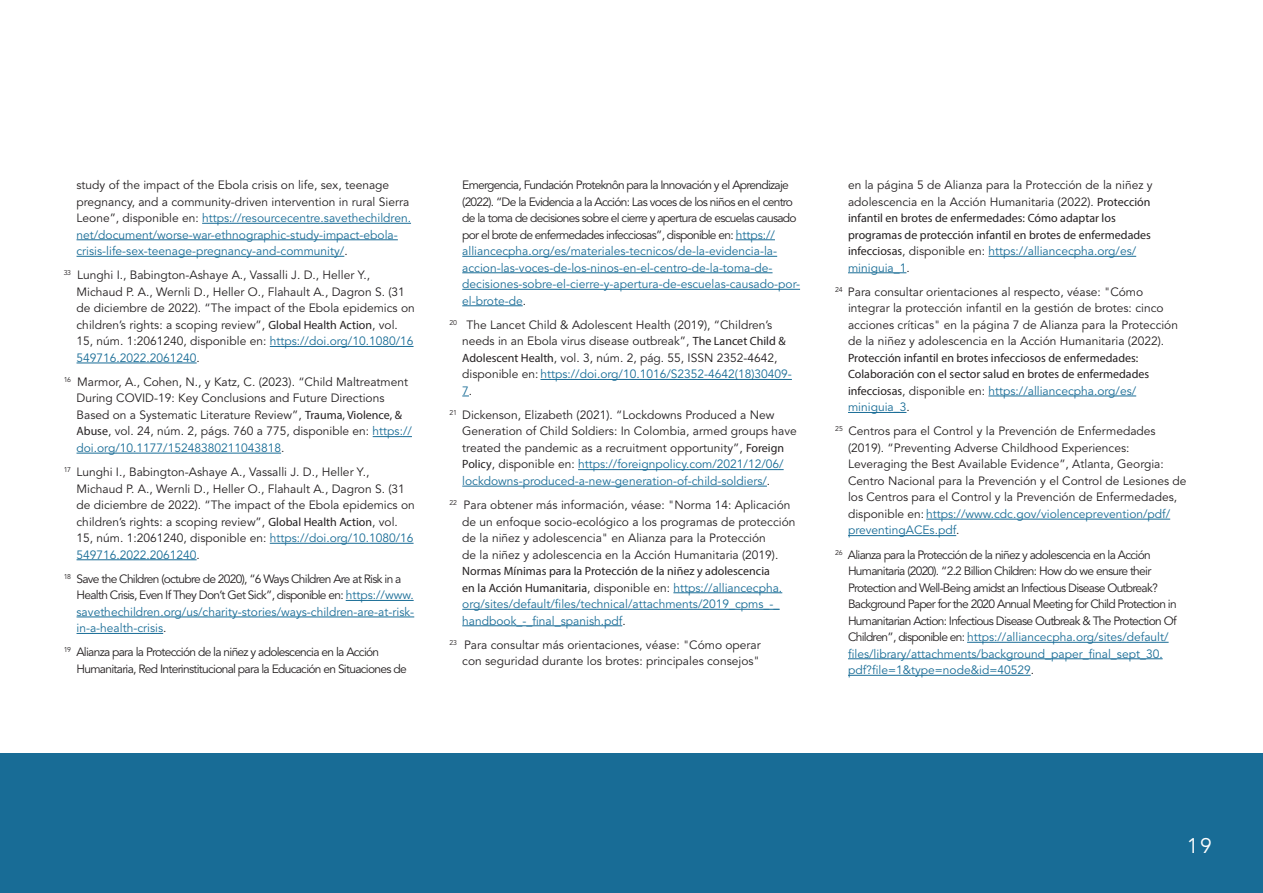
<style>
.page{position:relative;width:1263px;height:893px;background:#fff}
.page>*{position:absolute;margin:0;border:0;box-sizing:border-box;transform-origin:0 0}
.Heading{font:21px "Avenir LT Std";color:#fff}
.Body_bullet{font:12px/16.5px "Avenir LT Std";color:#231f20}
.Body_bullet-2{font:12px/16.5px "Avenir LT Std";letter-spacing:-.06em;color:#231f20}
.Body_bullet-3{font:12px/16.5px "Avenir LT Std";color:#186c96}
.Body_bullet-4{font:12px/16.5px "Myriad Pro";color:#231f20}
.s1{color:#231f20}
.s2{font-family:"Myriad Pro"}
.s3{color:#186c96}
.s4{font-family:"Avenir LT Std"}
.s5{font-family:"Avenir LT Std";color:#186c96}
</style>
<div class="page">
<div style="left:0;top:753px;width:1263px;height:140px;background:#186c96"></div>
<hr style="left:202px;top:223px;width:209px;height:1px;background:#186c96">
<hr style="left:77px;top:239px;width:321px;height:1px;background:#186c96">
<hr style="left:77px;top:256px;width:267px;height:1px;background:#186c96">
<hr style="left:270px;top:346px;width:144px;height:1px;background:#186c96">
<hr style="left:77px;top:363px;width:120px;height:1px;background:#186c96">
<hr style="left:373px;top:436px;width:39px;height:1px;background:#186c96">
<hr style="left:77px;top:453px;width:204px;height:1px;background:#186c96">
<hr style="left:270px;top:543px;width:144px;height:1px;background:#186c96">
<hr style="left:77px;top:559px;width:120px;height:1px;background:#186c96">
<hr style="left:346px;top:600px;width:68px;height:1px;background:#186c96">
<hr style="left:77px;top:617px;width:337px;height:1px;background:#186c96">
<hr style="left:77px;top:633px;width:86px;height:1px;background:#186c96">
<hr style="left:736px;top:239px;width:39px;height:1px;background:#186c96">
<hr style="left:462px;top:256px;width:315px;height:1px;background:#186c96">
<hr style="left:462px;top:272px;width:310px;height:1px;background:#186c96">
<hr style="left:462px;top:289px;width:338px;height:1px;background:#186c96">
<hr style="left:462px;top:305px;width:61px;height:1px;background:#186c96">
<hr style="left:540px;top:379px;width:252px;height:1px;background:#186c96">
<hr style="left:578px;top:469px;width:206px;height:1px;background:#186c96">
<hr style="left:462px;top:486px;width:305px;height:1px;background:#186c96">
<hr style="left:673px;top:592px;width:109px;height:1px;background:#186c96">
<hr style="left:462px;top:609px;width:318px;height:1px;background:#186c96">
<hr style="left:462px;top:625px;width:160px;height:1px;background:#186c96">
<hr style="left:988px;top:256px;width:148px;height:1px;background:#186c96">
<hr style="left:848px;top:272px;width:58px;height:1px;background:#186c96">
<hr style="left:988px;top:396px;width:148px;height:1px;background:#186c96">
<hr style="left:848px;top:412px;width:58px;height:1px;background:#186c96">
<hr style="left:926px;top:519px;width:244px;height:1px;background:#186c96">
<hr style="left:848px;top:535px;width:108px;height:1px;background:#186c96">
<hr style="left:967px;top:642px;width:201px;height:1px;background:#186c96">
<hr style="left:848px;top:658px;width:315px;height:1px;background:#186c96">
<hr style="left:848px;top:675px;width:183px;height:1px;background:#186c96">
<p class="Body_bullet-3" style="left:77px;top:177px;width:336px"><span class="s1">study of the impact of the Ebola crisis on life, sex, teenage pregnancy, and a community-driven intervention in rural Sierra Leone”, disponible en:</span> https://resourcecentre.savethechildren. net/document/worse-war-ethnographic-study-impact-ebola&shy;crisis-life-sex-teenage-pregnancy-and-community/<span class="s1">.</span></p>
<p class="Body_bullet" style="left:77px;top:267px;width:340px;text-indent:-13px"><sup>33</sup> Lunghi I., Babington-Ashaye A., Vassalli J. D., Heller Y., Michaud P. A., Wernli D., Heller O., Flahault A., Dagron S. (31 de diciembre de 2022). “The impact of the Ebola epidemics on children’s rights: a scoping review”, <span class="s2">Global Health Action</span>, vol.<br>15, núm. 1:2061240, disponible en: <span class="s3">https://doi.org/10.1080/16<br>549716.2022.2061240</span>.</p>
<p class="Body_bullet" style="left:77px;top:374px;width:337px;text-indent:-13px"><sup>16</sup> Marmor, A., Cohen, N., y Katz, C. (2023). “Child Maltreatment During COVID-19: Key Conclusions and Future Directions Based on a Systematic Literature Review”, <span class="s2">Trauma, Violence, &amp; Abuse</span>, vol. 24, núm. 2, págs. 760 a 775, disponible en: <span class="s3">https:// doi.org/10.1177/15248380211043818</span>.</p>
<p class="Body_bullet" style="left:77px;top:464px;width:340px;text-indent:-13px"><sup>17</sup> Lunghi I., Babington-Ashaye A., Vassalli J. D., Heller Y., Michaud P. A., Wernli D., Heller O., Flahault A., Dagron S. (31 de diciembre de 2022). “The impact of the Ebola epidemics on children’s rights: a scoping review”, <span class="s2">Global Health Action</span>, vol.<br>15, núm. 1:2061240, disponible en: <span class="s3">https://doi.org/10.1080/16<br>549716.2022.2061240</span>.</p>
<p class="Body_bullet-2" style="left:77px;top:571px;width:339px;text-indent:-13px"><sup>18</sup> Save the Children (octubre de 2020), “6 Ways Children Are at Risk in a Health Crisis, Even If They Don’t Get Sick”, disponible en: <span class="s3">https://www. savethechildren.org/us/charity-stories/ways-children-are-at-risk&shy;in-a-health-crisis</span>.</p>
<p class="Body_bullet-2" style="left:77px;top:644px;width:332px;text-indent:-13px"><sup>19</sup> Alianza para la Protección de la niñez y adolescencia en la Acción<br>Humanitaria, Red Interinstitucional para la Educación en Situaciones de</p>
<p class="Body_bullet-2" style="left:462px;top:177px;width:339px">Emergencia, Fundación Proteknôn para la Innovación y el Aprendizaje (2022). “De la Evidencia a la Acción: Las voces de los niños en el centro de la toma de decisiones sobre el cierre y apertura de escuelas causado por el brote de enfermedades infecciosas”, disponible en: <span class="s3">https:// alliancecpha.org/es/materiales-tecnicos/de-la-evidencia-la&shy;accion-las-voces-de-los-ninos-en-el-centro-de-la-toma-de&shy;decisiones-sobre-el-cierre-y-apertura-de-escuelas-causado-por&shy;el-brote-de</span>.</p>
<p class="Body_bullet" style="left:462px;top:317px;width:331px;text-indent:-13px"><sup>20</sup> The Lancet Child &amp; Adolescent Health (2019), “Children’s needs in an Ebola virus disease outbreak”, <span class="s2">The Lancet Child &amp; Adolescent Health</span>, vol. 3, núm. 2, pág. 55, ISSN 2352-4642, disponible en: <span class="s3">https://doi.org/10.1016/S2352-4642(18)30409- 7</span>.</p>
<p class="Body_bullet" style="left:462px;top:407px;width:336px;text-indent:-13px"><sup>21</sup> Dickenson, Elizabeth (2021). “Lockdowns Produced a New Generation of Child Soldiers: In Colombia, armed groups have treated the pandemic as a recruitment opportunity”, <span class="s2">Foreign Policy</span>, disponible en: <span class="s3">https://foreignpolicy.com/2021/12/06/ lockdowns-produced-a-new-generation-of-child-soldiers/</span>.</p>
<p class="Body_bullet" style="left:462px;top:497px;width:335px;text-indent:-13px"><sup>22</sup> Para obtener más información, véase: "Norma 14: Aplicación de un enfoque socio-ecológico a los programas de protección de la niñez y adolescencia" en Alianza para la Protección<br>de la niñez y adolescencia en la Acción Humanitaria (2019).<br><span class="s2">Normas Mínimas para la Protección de la niñez y adolescencia<br>en la Acción Humanitaria</span>, disponible en: <span class="s3">https://alliancecpha. org/sites/default/files/technical/attachments/2019_cpms_-_ handbook_-_final_spanish.pdf</span>.</p>
<p class="Body_bullet" style="left:449px;top:637px;width:313px;text-align:right"><sup>23</sup> Para consultar más orientaciones, véase: "Cómo operar con seguridad durante los brotes: principales consejos"</p>
<p class="Body_bullet-4" style="left:848px;top:177px;width:306px"><span class="s4">en la página 5 de Alianza para la Protección de la niñez y adolescencia en la Acción Humanitaria (2022).</span> Protección infantil en brotes de enfermedades: Cómo adaptar los programas de protección infantil en brotes de enfermedades infecciosas<span class="s4">, disponible en:</span> <span class="s5">https://alliancecpha.org/es/ miniguia_1</span><span class="s4">.</span></p>
<p class="Body_bullet" style="left:848px;top:284px;width:332px;text-indent:-13px"><sup>24</sup> Para consultar orientaciones al respecto, véase: "Cómo integrar la protección infantil en la gestión de brotes: cinco acciones críticas" en la página 7 de Alianza para la Protección de la niñez y adolescencia en la Acción Humanitaria (2022).<br><span class="s2">Protección infantil en brotes infecciosos de enfermedades:<br>Colaboración con el sector salud en brotes de enfermedades infecciosas</span>, disponible en: <span class="s3">https://alliancecpha.org/es/ miniguia_3</span>.</p>
<p class="Body_bullet" style="left:848px;top:423px;width:340px;text-indent:-13px"><sup>25</sup> Centros para el Control y la Prevención de Enfermedades (2019). “Preventing Adverse Childhood Experiences:<br>Leveraging the Best Available Evidence”, Atlanta, Georgia:<br>Centro Nacional para la Prevención y el Control de Lesiones de los Centros para el Control y la Prevención de Enfermedades, disponible en: <span class="s3">https://www.cdc.gov/violenceprevention/pdf/ preventingACEs.pdf</span>.</p>
<p class="Body_bullet-2" style="left:848px;top:546px;width:330px;text-indent:-13px"><sup>26</sup> Alianza para la Protección de la niñez y adolescencia en la Acción Humanitaria (2020). “2.2 Billion Children: How do we ensure their Protection and Well-Being amidst an Infectious Disease Outbreak?<br>Background Paper for the 2020 Annual Meeting for Child Protection in Humanitarian Action: Infectious Disease Outbreak &amp; The Protection Of Children”, disponible en: <span class="s3">https://alliancecpha.org/sites/default/ files/library/attachments/background_paper_final_sept_30. pdf?file=1&amp;type=node&amp;id=40529</span>.</p>
<p class="Heading" style="left:1187px;top:833px;width:27px">19</p>
</div>
